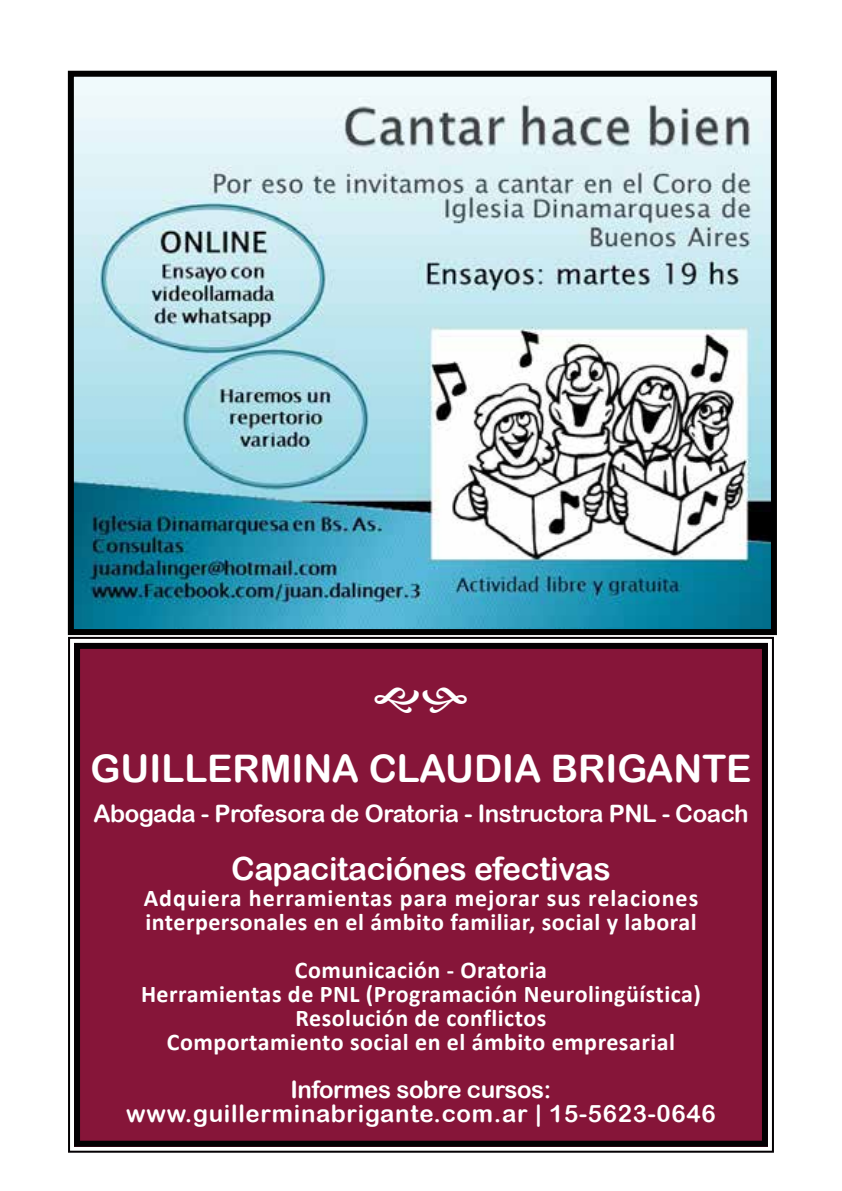
<style>
.page{position:relative;width:842px;height:1191px;background:#fff}
.page>*{position:absolute;margin:0;border:0;box-sizing:border-box;transform-origin:0 0}
.t1{font:38px "Arial Rounded MT Bold";color:#fff}
.t2{font:32px "Arial Rounded MT Bold";letter-spacing:-.015em;color:#fff}
.t3{font:700 24px/24px "Calibri";letter-spacing:.02em;color:#fff}
.t4{font:24px/24px "Arial Rounded MT Bold";letter-spacing:.03em;color:#fff;text-align:center}
.t5{font:24px "Arial Rounded MT Bold";letter-spacing:-.015em;color:#fff}
</style>
<div class="page">
<div style="left:68px;top:636px;width:706px;height:517px;background:#861539"></div>
<div style="left:74px;top:643px;width:694px;height:503px;border:6px solid #040003"></div>
<img style="left:75px;top:78px;width:695px;height:550px">
<div style="left:68px;top:71px;width:709px;height:564px;border:6px solid #000"></div>
<div style="left:375px;top:687px;width:92px;height:26px;background:#861539"></div>
<h1 class="t1" style="left:91px;top:746px;width:662px">GUILLERMINA CLAUDIA BRIGANTE</h1>
<p class="t5" style="left:93px;top:799px;width:657px">Abogada - Profesora de Oratoria - Instructora PNL - Coach</p>
<h2 class="t2" style="left:231px;top:850px;width:381px">Capacitaciónes efectivas</h2>
<p class="t3" style="left:144px;top:886px;width:556px">Adquiera herramientas para mejorar sus relaciones interpersonales en el ámbito familiar, social y laboral</p>
<p class="t3" style="left:141px;top:958px;width:561px;text-align:center">Comunicación - Oratoria<br>Herramientas de PNL (Programación Neurolingüística)<br>Resolución de conflictos<br>Comportamiento social en el ámbito empresarial</p>
<p class="t4" style="left:126px;top:1077px;width:591px">Informes sobre cursos: www.guillerminabrigante.com.ar | 15-5623-0646</p>
</div>
